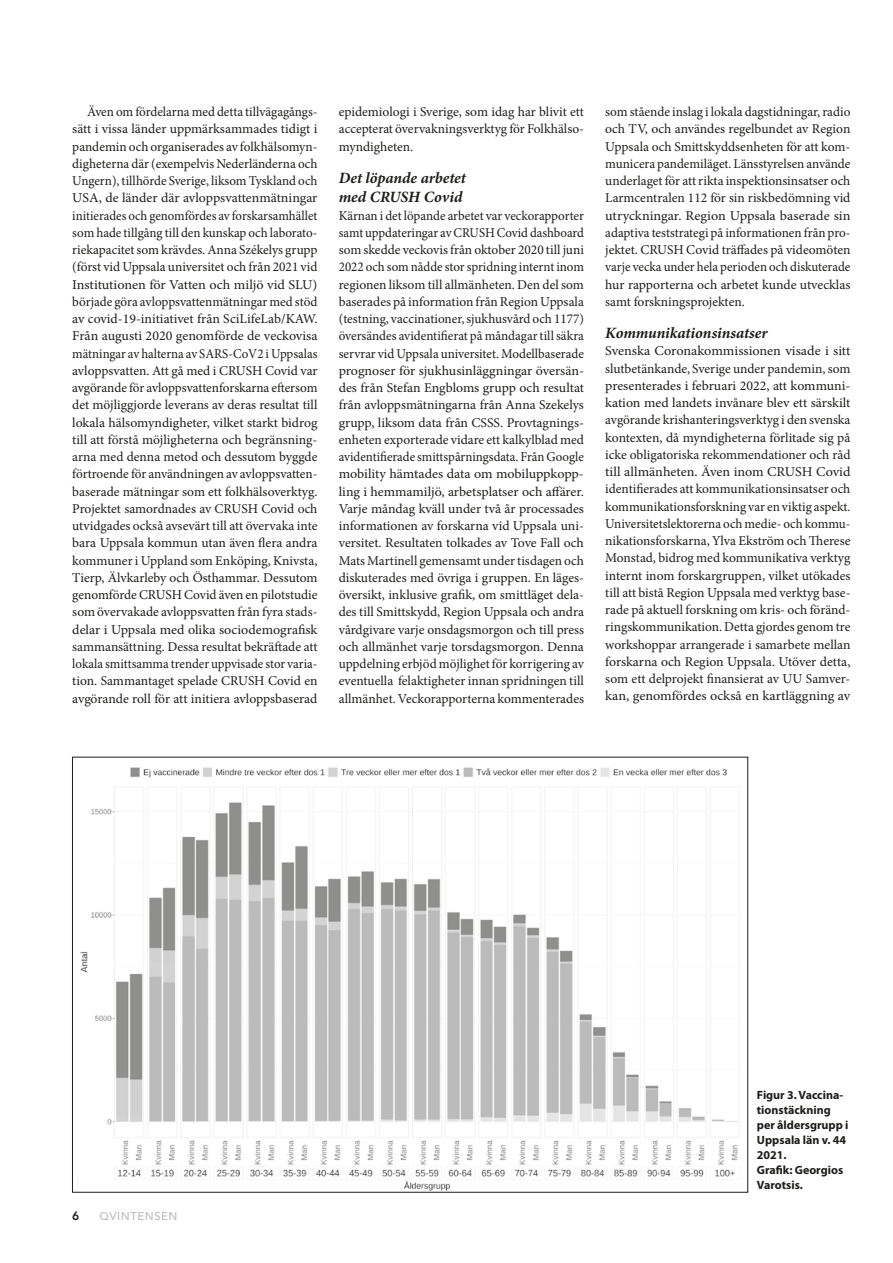
<style>
.page{position:relative;width:893px;height:1263px;background:#fff}
.page>*{position:absolute;margin:0;border:0;box-sizing:border-box;transform-origin:0 0}
.t1{font:italic 700 15.75px/19.5px "Minion Pro";color:#1d1d1b}
.t2{font:13.5px/17.2px "Minion Pro";color:#1d1d1b;text-align:justify}
.t3{font:13.5px/17.2px "Minion Pro";color:#1d1d1b;text-align:justify;scale:1.05 1}
.t4{font:700 12px/15px "Myriad Pro";color:#1d1d1b}
.t5{font:500 11.25px "Avenir LT Std";letter-spacing:.05em;color:#bcbcbc}
.s1{font-weight:800;font-size:12px;color:#1d1d1b}
</style>
<div class="page">
<img style="left:80px;top:767px;width:660px;height:423px">
<p class="t2" style="left:72px;top:103px;width:247px;text-indent:15px">Även om fördelarna med detta tillvägagångs&shy;sätt i vissa länder uppmärksammades tidigt i pandemin och organiserades av folkhälsomyn&shy;digheterna där (exempelvis Nederländerna och Ungern), tillhörde Sverige, liksom Tyskland och USA, de länder där avloppsvattenmätningar initierades och genomfördes av forskarsamhället som hade tillgång till den kunskap och laborato&shy;riekapacitet som krävdes. Anna Székelys grupp (först vid Uppsala universitet och från 2021 vid Institutionen för Vatten och miljö vid SLU) började göra avloppsvattenmätningar med stöd av covid-19-initiativet från SciLifeLab/KAW.<br>Från augusti 2020 genomförde de veckovisa mätningar av halterna av SARS-CoV2 i Uppsalas avloppsvatten. Att gå med i CRUSH Covid var avgörande för avloppsvattenforskarna eftersom det möjliggjorde leverans av deras resultat till lokala hälsomyndigheter, vilket starkt bidrog till att förstå möjligheterna och begränsning&shy;arna med denna metod och dessutom byggde förtroende för användningen av avloppsvatten&shy;baserade mätningar som ett folkhälsoverktyg.<br>Projektet samordnades av CRUSH Covid och utvidgades också avsevärt till att övervaka inte bara Uppsala kommun utan även flera andra kommuner i Uppland som Enköping, Knivsta, Tierp, Älvkarleby och Östhammar. Dessutom genomförde CRUSH Covid även en pilotstudie som övervakade avloppsvatten från fyra stads&shy;delar i Uppsala med olika sociodemografisk sammansättning. Dessa resultat bekräftade att lokala smittsamma trender uppvisade stor varia&shy;tion. Sammantaget spelade CRUSH Covid en avgörande roll för att initiera avloppsbaserad</p>
<p class="t2" style="left:339px;top:103px;width:247px">epidemiologi i Sverige, som idag har blivit ett accepterat övervakningsverktyg för Folkhälso&shy;myndigheten.</p>
<p class="t1" style="left:339px;top:168px;width:129px">Det löpande arbetet med CRUSH Covid</p>
<p class="t2" style="left:339px;top:207px;width:247px">Kärnan i det löpande arbetet var veckorapporter samt uppdateringar av CRUSH Covid dashboard som skedde veckovis från oktober 2020 till juni 2022 och som nådde stor spridning internt inom regionen liksom till allmänheten. Den del som baserades på information från Region Uppsala (testning, vaccinationer, sjukhusvård och 1177) översändes avidentifierat på måndagar till säkra servrar vid Uppsala universitet. Modellbaserade prognoser för sjukhusinläggningar översän&shy;des från Stefan Engbloms grupp och resultat från avloppsmätningarna från Anna Szekelys grupp, liksom data från CSSS. Provtagnings&shy;enheten exporterade vidare ett kalkylblad med avidentifierade smittspårningsdata. Från Google mobility hämtades data om mobiluppkopp&shy;ling i hemmamiljö, arbetsplatser och affärer.<br>Varje måndag kväll under två år processades informationen av forskarna vid Uppsala uni&shy;versitet. Resultaten tolkades av Tove Fall och Mats Martinell gemensamt under tisdagen och diskuterades med övriga i gruppen. En läges&shy;översikt, inklusive grafik, om smittläget dela&shy;des till Smittskydd, Region Uppsala och andra vårdgivare varje onsdagsmorgon och till press och allmänhet varje torsdagsmorgon. Denna uppdelning erbjöd möjlighet för korrigering av eventuella felaktigheter innan spridningen till allmänhet. Veckorapporterna kommenterades</p>
<p class="t2" style="left:605px;top:103px;width:247px">som stående inslag i lokala dagstidningar, radio och TV, och användes regelbundet av Region Uppsala och Smittskyddsenheten för att kom&shy;municera pandemiläget. Länsstyrelsen använde underlaget för att rikta inspektionsinsatser och Larmcentralen 112 för sin riskbedömning vid utryckningar. Region Uppsala baserade sin adaptiva teststrategi på informationen från pro&shy;jektet. CRUSH Covid träffades på videomöten varje vecka under hela perioden och diskuterade hur rapporterna och arbetet kunde utvecklas samt forskningsprojekten.</p>
<p class="t1" style="left:605px;top:323px;width:164px">Kommunikationsinsatser</p>
<p class="t3" style="left:605px;top:342px;width:235px">Svenska Coronakommissionen visade i sitt slutbetänkande, Sverige under pandemin, som presenterades i februari 2022, att kommuni&shy;kation med landets invånare blev ett särskilt avgörande krishanteringsverktyg i den svenska kontexten, då myndigheterna förlitade sig på icke obligatoriska rekommendationer och råd till allmänheten. Även inom CRUSH Covid identifierades att kommunikationsinsatser och kommunikationsforskning var en viktig aspekt.<br>Universitetslektorerna och medie- och kommu&shy;nikationsforskarna, Ylva Ekström och Therese Monstad, bidrog med kommunikativa verktyg internt inom forskargruppen, vilket utökades till att bistå Region Uppsala med verktyg base&shy;rade på aktuell forskning om kris- och föränd&shy;ringskommunikation. Detta gjordes genom tre workshoppar arrangerade i samarbete mellan forskarna och Region Uppsala. Utöver detta, som ett delprojekt finansierat av UU Samver&shy;kan, genomfördes också en kartläggning av</p>
<p class="t5" style="left:72px;top:1209px;width:107px"><span class="s1">6</span> QVINTENSEN</p>
<p class="t4" style="left:757px;top:1087px;width:93px">Figur 3. Vaccina&shy;tionstäckning per åldersgrupp i<br>Uppsala län v. 44<br>2021.<br>Grafik: Georgios<br>Varotsis.</p>
</div>
